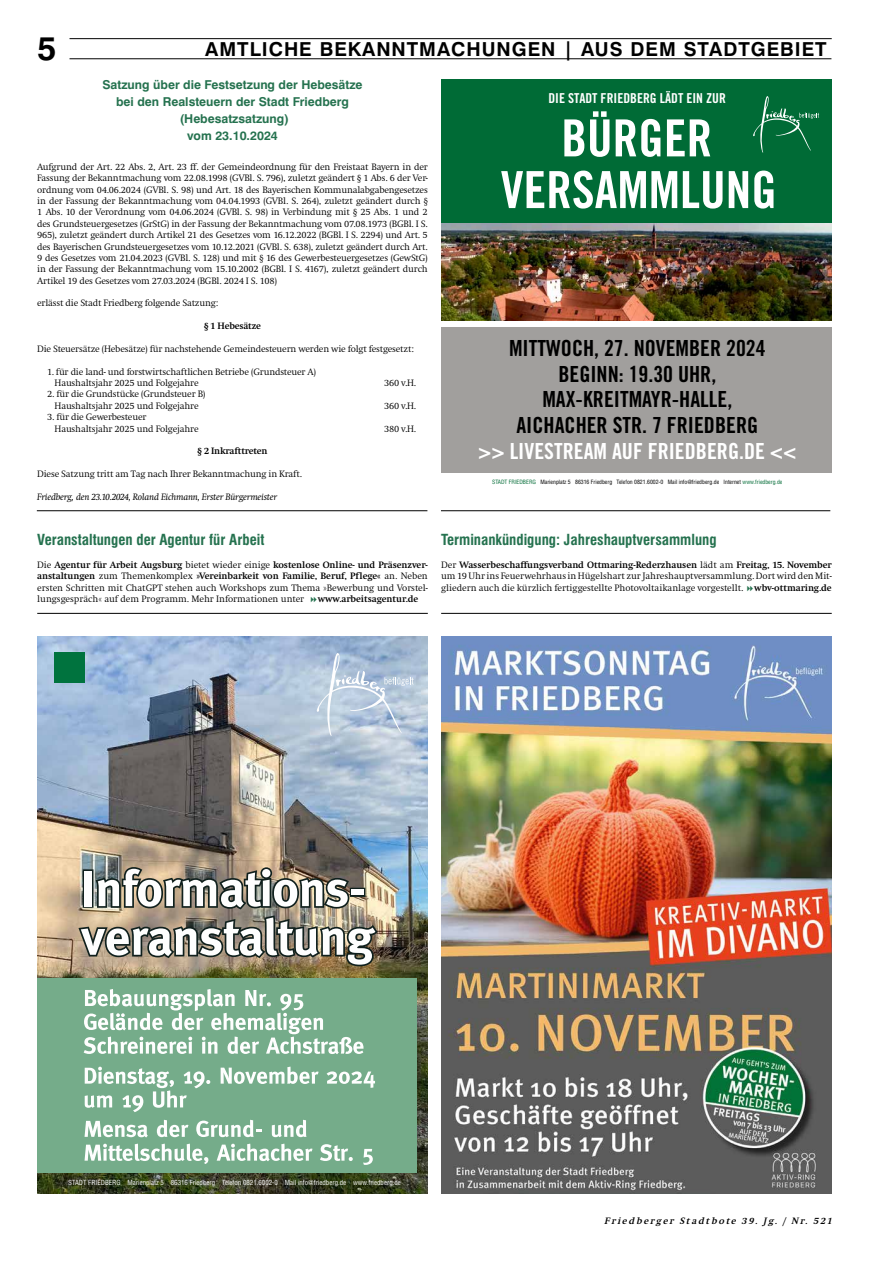
<style>
.page{position:relative;width:869px;height:1265px;background:#fff}
.page>*{position:absolute;margin:0;border:0;box-sizing:border-box;transform-origin:0 0}
.t1{font:51.19px "Trade Gothic LT Bold Cond Twenty";color:#fff}
.t2{font:700 33.25px "Swiss 721 BT";color:#000}
.t3{font:22.22px/25.8px "Trade Gothic LT Bold Cond Twenty";color:#000;text-align:center}
.t4{font:22.22px "Trade Gothic LT Bold Cond Twenty";color:#fff}
.t5{font:700 19.25px "Swiss 721 BT";letter-spacing:.05em;color:#000}
.t6{font:700 condensed 14.88px "Swiss 721 BT";color:#25724f}
.t7{font:13.65px "Trade Gothic LT Bold Cond Twenty";color:#fff}
.t8{font:700 12.25px/16.9px "Swiss 721 BT";color:#25724f;text-align:center}
.t9{font:300 9.62px/11.4px "Swift EF";letter-spacing:-.02em;color:#000;text-align:justify}
.t10{font:italic 9.62px "Swift EF";letter-spacing:-.02em;color:#000}
.t11{font:700 9.62px "Swift EF";letter-spacing:-.02em;color:#000}
.t12{font:italic 700 9.62px "Swift EF";color:#000}
.t13{font:6.83px "Switzerland Condensed";color:#fefefe}
.t14{font:5.77px "Switzerland Condensed";color:#000}
.s1{font-weight:700}
.s2{color:#006b36}
</style>
<div class="page">
<hr style="left:69px;top:59px;width:762px;height:1px;background:#000">
<hr style="left:69px;top:38px;width:762px;height:1px;background:#000">
<img style="left:441px;top:636px;width:390px;height:557px">
<hr style="left:37px;top:511px;width:390px;height:1px;background:#000">
<img style="left:441px;top:223px;width:390px;height:98px">
<div style="left:441px;top:322px;width:390px;height:151px;background:#a19f9d"></div>
<div style="left:441px;top:80px;width:390px;height:143px;background:#006b36"></div>
<svg style="left:753px;top:96px;width:65px;height:57px"></svg>
<div style="left:441px;top:322px;width:390px;height:5px;background:#fff"></div>
<hr style="left:441px;top:511px;width:388px;height:1px;background:#000">
<hr style="left:441px;top:613px;width:390px;height:1px;background:#000">
<img style="left:37px;top:637px;width:390px;height:556px">
<svg style="left:316px;top:648px;width:97px;height:88px;background:#b7c8db"></svg>
<div style="left:54px;top:653px;width:30px;height:30px;background:#00733e"></div>
<div style="left:37px;top:978px;width:379px;height:195px;background:#75ac8a"></div>
<svg style="left:84px;top:989px;width:279px;height:65px"></svg>
<svg style="left:220px;top:1067px;width:98px;height:17px"></svg>
<svg style="left:326px;top:1071px;width:49px;height:17px"></svg>
<svg style="left:85px;top:1067px;width:125px;height:45px"></svg>
<svg style="left:84px;top:1121px;width:64px;height:16px"></svg>
<svg style="left:157px;top:1120px;width:31px;height:17px"></svg>
<svg style="left:196px;top:1120px;width:65px;height:17px"></svg>
<svg style="left:272px;top:1120px;width:34px;height:17px"></svg>
<svg style="left:84px;top:1144px;width:124px;height:20px"></svg>
<svg style="left:216px;top:1144px;width:96px;height:17px"></svg>
<svg style="left:320px;top:1144px;width:32px;height:17px"></svg>
<svg style="left:363px;top:1149px;width:9px;height:16px"></svg>
<img style="left:78px;top:867px;width:299px;height:99px">
<hr style="left:37px;top:613px;width:390px;height:1px;background:#000">
<h2 class="t2" style="left:38px;top:28px;width:20px">5</h2>
<h3 class="t5" style="left:205px;top:37px;width:622px">AMTLICHE BEKANNTMACHUNGEN | AUS DEM STADTGEBIET</h3>
<p class="t8" style="left:102px;top:76px;width:261px">Satzung über die Festsetzung der Hebesätze bei den Realsteuern der Stadt Friedberg (Hebesatzsatzung)<br>vom 23.10.2024</p>
<p class="t9" style="left:37px;top:161px;width:392px">Aufgrund der Art. 22 Abs. 2, Art. 23 ff. der Gemeindeordnung für den Freistaat Bayern in der Fassung der Bekanntmachung vom 22.08.1998 (GVBl. S. 796), zuletzt geändert § 1 Abs. 6 der Ver&shy;ordnung vom 04.06.2024 (GVBl. S. 98) und Art. 18 des Bayerischen Kommunalabgabengesetzes in der Fassung der Bekanntmachung vom 04.04.1993 (GVBl. S. 264), zuletzt geändert durch § 1 Abs. 10 der Verordnung vom 04.06.2024 (GVBl. S. 98) in Verbindung mit § 25 Abs. 1 und 2 des Grundsteuergesetzes (GrStG) in der Fassung der Bekanntmachung vom 07.08.1973 (BGBl. I S.<br>965), zuletzt geändert durch Artikel 21 des Gesetzes vom 16.12.2022 (BGBl. I S. 2294) und Art. 5 des Bayerischen Grundsteuergesetzes vom 10.12.2021 (GVBl. S. 638), zuletzt geändert durch Art.<br>9 des Gesetzes vom 21.04.2023 (GVBl. S. 128) und mit § 16 des Gewerbesteuergesetzes (GewStG) in der Fassung der Bekanntmachung vom 15.10.2002 (BGBl. I S. 4167), zuletzt geändert durch Artikel 19 des Gesetzes vom 27.03.2024 (BGBl. 2024 I S. 108)</p>
<p class="t9" style="left:37px;top:298px;width:182px">erlässt die Stadt Friedberg folgende Satzung:</p>
<p class="t11" style="left:204px;top:321px;width:58px">§ 1 Hebesätze</p>
<p class="t9" style="left:37px;top:343px;width:378px">Die Steuersätze (Hebesätze) für nachstehende Gemeindesteuern werden wie folgt festgesetzt:</p>
<p class="t9" style="left:55px;top:366px;width:263px;text-indent:-7px">1. für die land- und forstwirtschaftlichen Betriebe (Grundsteuer A)<br>Haushaltsjahr 2025 und Folgejahre</p>
<p class="t9" style="left:384px;top:377px;width:34px">360 v.H.</p>
<p class="t9" style="left:47px;top:389px;width:160px;text-align:center">2. für die Grundstücke (Grundsteuer B)<br>Haushaltsjahr 2025 und Folgejahre</p>
<p class="t9" style="left:384px;top:400px;width:34px">360 v.H.</p>
<p class="t9" style="left:55px;top:412px;width:145px;text-indent:-7px">3. für die Gewerbesteuer<br>Haushaltsjahr 2025 und Folgejahre</p>
<p class="t9" style="left:384px;top:423px;width:34px">380 v.H.</p>
<p class="t11" style="left:197px;top:446px;width:71px">§ 2 Inkrafttreten</p>
<p class="t9" style="left:37px;top:468px;width:266px">Diese Satzung tritt am Tag nach Ihrer Bekanntmachung in Kraft.</p>
<p class="t10" style="left:37px;top:491px;width:241px">Friedberg, den 23.10.2024, Roland Eichmann, Erster Bürgermeister</p>
<h3 class="t6" style="left:37px;top:531px;width:228px">Veranstaltungen der Agentur für Arbeit</h3>
<p class="t9" style="left:37px;top:559px;width:392px">Die <span class="s1">Agentur für Arbeit Augsburg</span> bietet wieder einige <span class="s1">kostenlose Online- und Präsenzver&shy;anstaltungen</span> zum Themenkomplex <span class="s1">»Vereinbarkeit von Familie, Beruf, Pflege«</span> an. Neben ersten Schritten mit ChatGPT stehen auch Workshops zum Thema »Bewerbung und Vorstel&shy;lungsgespräch« auf dem Programm. Mehr Informationen unter</p>
<p class="t11" style="left:317px;top:594px;width:102px">www.arbeitsagentur.de</p>
<h3 class="t7" style="left:548px;top:90px;width:179px">DIE STADT FRIEDBERG LÄDT EIN ZUR</h3>
<h1 class="t1" style="left:561px;top:107px;width:152px">BÜRGER</h1>
<h1 class="t1" style="left:500px;top:159px;width:277px">VERSAMMLUNG</h1>
<h3 class="t3" style="left:509px;top:335px;width:258px">MITTWOCH, 27. NOVEMBER 2024<br>BEGINN: 19.30 UHR,<br>MAX-KREITMAYR-HALLE,<br>AICHACHER STR. 7 FRIEDBERG</h3>
<h3 class="t4" style="left:478px;top:438px;width:320px">&gt;&gt; LIVESTREAM AUF FRIEDBERG.DE &lt;&lt;</h3>
<p class="t14" style="left:492px;top:478px;width:292px"><span class="s2">STADT FRIEDBERG</span> Marienplatz 5 86316 Friedberg Telefon 0821.6002-0 Mail info@friedberg.de Internet <span class="s2">www.friedberg.de</span></p>
<h3 class="t6" style="left:441px;top:531px;width:277px">Terminankündigung: Jahreshauptversammlung</h3>
<p class="t9" style="left:441px;top:559px;width:392px">Der <span class="s1">Wasserbeschaffungsverband Ottmaring-Rederzhausen</span> lädt am <span class="s1">Freitag, 15. November </span>um 19 Uhr ins Feuerwehrhaus in Hügelshart zur Jahreshauptversammlung. Dort wird den Mit&shy;gliedern auch die kürzlich fertiggestellte Photovoltaikanlage vorgestellt. <span class="s1">wbv-ottmaring.de</span></p>
<p class="t13" style="left:68px;top:1179px;width:334px">STADT FRIEDBERG Marienplatz 5 86316 Friedberg Telefon 0821.6002-0 Mail info@friedberg.de www.friedberg.de</p>
<p class="t12" style="left:604px;top:1215px;width:231px">Friedberger Stadtbote 39. Jg. / Nr. 521</p>
</div>
